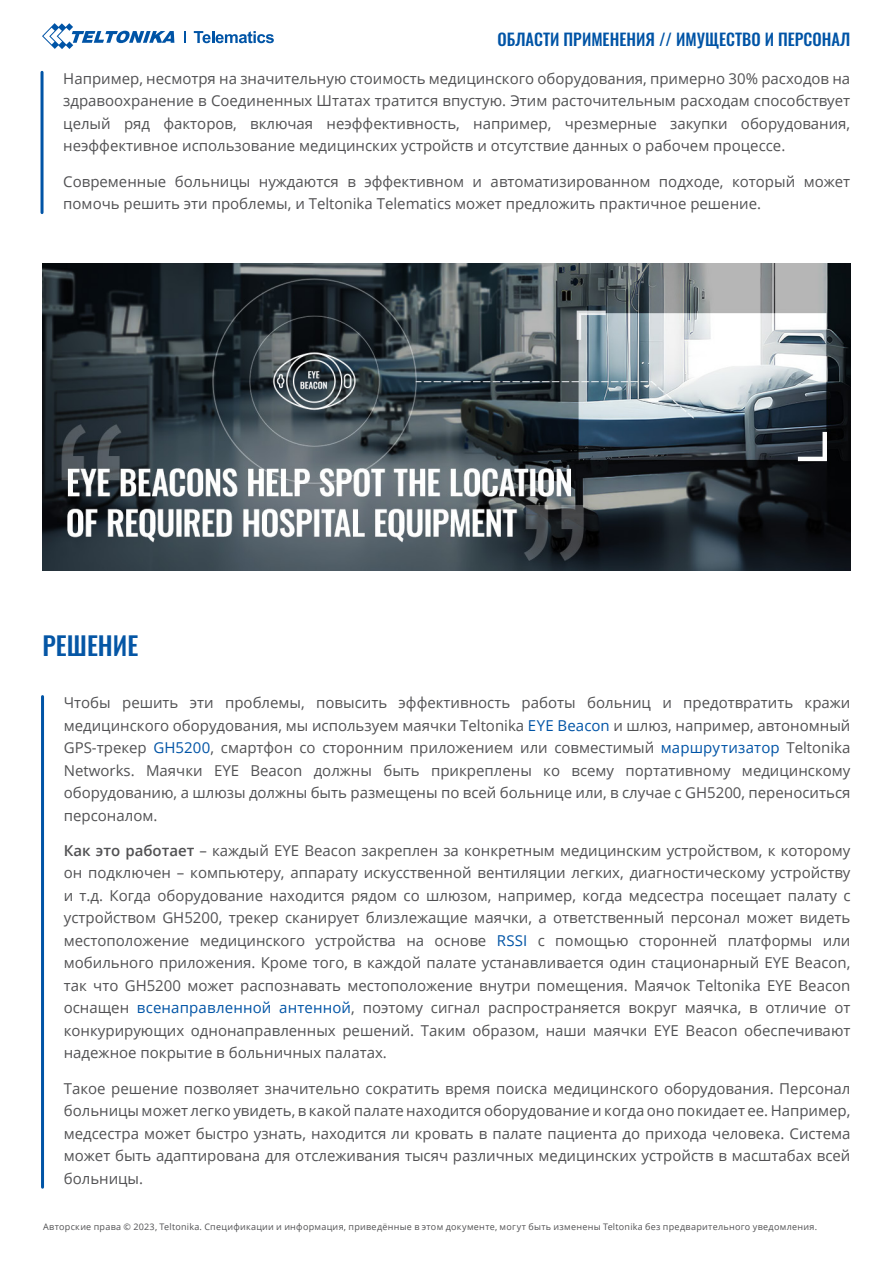
<style>
.page{position:relative;width:893px;height:1263px;background:#fff}
.page>*{position:absolute;margin:0;border:0;box-sizing:border-box;transform-origin:0 0}
.t1{font:500 25.5px "Oswald";color:#0556a5}
.t2{font:500 16.5px "Oswald";color:#0054a6}
.t3{font:15px/22.5px "Open Sans";color:#515153;text-align:justify}
.t4{font:9px "Open Sans";letter-spacing:.03em;color:#515153}
.s1{color:#0054a6}
.s2{font-weight:600}
</style>
<div class="page">
<svg style="left:184px;top:31px;width:1px;height:12px"></svg>
<svg style="left:42px;top:23px;width:132px;height:26px"></svg>
<svg style="left:194px;top:31px;width:80px;height:12px"></svg>
<hr style="left:41px;top:696px;width:3px;height:491px;background:#0054a6">
<img style="left:43px;top:264px;width:808px;height:306px">
<hr style="left:41px;top:72px;width:3px;height:141px;background:#0054a6">
<p class="t2" style="left:497px;top:31px;width:354px">ОБЛАСТИ ПРИМЕНЕНИЯ // ИМУЩЕСТВО И ПЕРСОНАЛ</p>
<p class="t3" style="left:63px;top:67px;width:788px">Например, несмотря на значительную стоимость медицинского оборудования, примерно 30% расходов на здравоохранение в Соединенных Штатах тратится впустую. Этим расточительным расходам способствует целый ряд факторов, включая неэффективность, например, чрезмерные закупки оборудования, неэффективное использование медицинских устройств и отсутствие данных о рабочем процессе.</p>
<p class="t3" style="left:63px;top:169px;width:788px">Современные больницы нуждаются в эффективном и автоматизированном подходе, который может помочь решить эти проблемы, и Teltonika Telematics может предложить практичное решение.</p>
<h1 class="t1" style="left:43px;top:632px;width:97px">РЕШЕНИЕ</h1>
<p class="t3" style="left:64px;top:691px;width:788px">Чтобы решить эти проблемы, повысить эффективность работы больниц и предотвратить кражи медицинского оборудования, мы используем маячки Teltonika <span class="s1">EYE Beacon</span> и шлюз, например, автономный GPS-трекер <span class="s1">GH5200</span>, смартфон со сторонним приложением или совместимый <span class="s1">маршрутизатор</span> Teltonika Networks. Маячки EYE Beacon должны быть прикреплены ко всему портативному медицинскому оборудованию, а шлюзы должны быть размещены по всей больнице или, в случае c GH5200, переноситься персоналом.</p>
<p class="t3" style="left:64px;top:839px;width:788px"><span class="s2">Как это работает</span> – каждый EYE Beacon закреплен за конкретным медицинским устройством, к которому он подключен – компьютеру, аппарату искусственной вентиляции легких, диагностическому устройству и т.д. Когда оборудование находится рядом со шлюзом, например, когда медсестра посещает палату с устройством GH5200, трекер сканирует близлежащие маячки, а ответственный персонал может видеть местоположение медицинского устройства на основе <span class="s1">RSSI</span> с помощью сторонней платформы или мобильного приложения. Кроме того, в каждой палате устанавливается один стационарный EYE Beacon, так что GH5200 может распознавать местоположение внутри помещения. Маячок Teltonika EYE Beacon оснащен <span class="s1">всенаправленной антенной</span>, поэтому сигнал распространяется вокруг маячка, в отличие от конкурирующих однонаправленных решений. Таким образом, наши маячки EYE Beacon обеспечивают надежное покрытие в больничных палатах.</p>
<p class="t3" style="left:64px;top:1076px;width:788px">Такое решение позволяет значительно сократить время поиска медицинского оборудования. Персонал больницы может легко увидеть, в какой палате находится оборудование и когда оно покидает ее. Например, медсестра может быстро узнать, находится ли кровать в палате пациента до прихода человека. Система может быть адаптирована для отслеживания тысяч различных медицинских устройств в масштабах всей больницы.</p>
<p class="t4" style="left:43px;top:1220px;width:776px">Авторские права © 2023, Teltonika. Спецификации и информация, приведённые в этом документе, могут быть изменены Teltonika без предварительного уведомления.</p>
</div>
